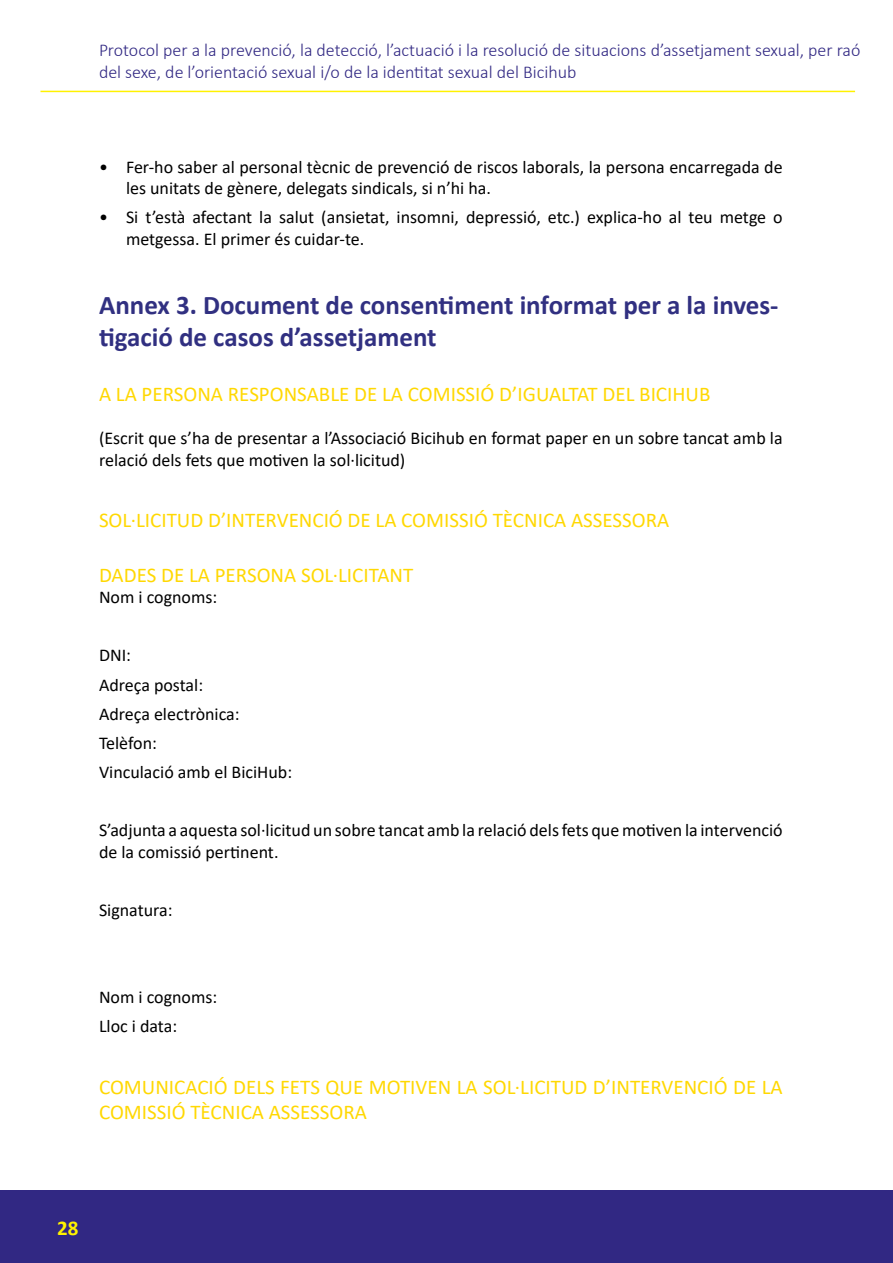
<style>
.page{position:relative;width:893px;height:1263px;background:#fff}
.page>*{position:absolute;margin:0;border:0;box-sizing:border-box;transform-origin:0 0}
.t1{font:700 27px/32.4px "Calibri";color:#313081}
.t2{font:21px/25.2px "Calibri";color:#ffd802}
.t3{font:700 21px "Calibri";color:#fff200}
.t4{font:18px/29.1px "Calibri";color:#000}
.t5{font:300 18px/21.6px "Calibri";color:#312883}
</style>
<div class="page">
<hr style="left:40px;top:91px;width:815px;height:1px;background:#fff200">
<div style="left:0;top:1191px;width:893px;height:72px;background:#312883"></div>
<p class="t5" style="left:99px;top:39px;width:763px">Protocol per a la prevenció, la detecció, l’actuació i la resolució de situacions d’assetjament sexual, per raó del sexe, de l’orientació sexual i/o de la identitat sexual del Bicihub</p>
<p class="t4" style="left:126px;top:155px;width:658px;line-height:21.6px;text-indent:-27px">• Fer-ho saber al personal tècnic de prevenció de riscos laborals, la persona encarregada de les unitats de gènere, delegats sindicals, si n’hi ha.</p>
<p class="t4" style="left:126px;top:206px;width:658px;line-height:21.6px;text-indent:-27px">• Si t’està afectant la salut (ansietat, insomni, depressió, etc.) explica-ho al teu metge o metgessa. El primer és cuidar-te.</p>
<h1 class="t1" style="left:99px;top:288px;width:681px">Annex 3. Document de consentiment informat per a la inves&shy;tigació de casos d’assetjament</h1>
<p class="t2" style="left:99px;top:381px;width:613px">A LA PERSONA RESPONSABLE DE LA COMISSIÓ D’IGUALTAT DEL BICIHUB</p>
<p class="t4" style="left:99px;top:427px;width:685px;line-height:21.6px">(Escrit que s’ha de presentar a l’Associació Bicihub en format paper en un sobre tancat amb la relació dels fets que motiven la sol·licitud)</p>
<p class="t2" style="left:99px;top:507px;width:572px">SOL·LICITUD D’INTERVENCIÓ DE LA COMISSIÓ TÈCNICA ASSESSORA</p>
<p class="t2" style="left:99px;top:561px;width:316px">DADES DE LA PERSONA SOL·LICITANT</p>
<p class="t4" style="left:99px;top:582px;width:120px">Nom i cognoms:</p>
<p class="t4" style="left:99px;top:640px;width:195px">DNI:<br>Adreça postal:<br>Adreça electrònica:<br>Telèfon:<br>Vinculació amb el BiciHub:</p>
<p class="t4" style="left:99px;top:819px;width:685px;line-height:21.6px">S’adjunta a aquesta sol·licitud un sobre tancat amb la relació dels fets que motiven la intervenció de la comissió pertinent.</p>
<p class="t4" style="left:99px;top:895px;width:75px">Signatura:</p>
<p class="t4" style="left:99px;top:982px;width:120px">Nom i cognoms:<br>Lloc i data:</p>
<p class="t2" style="left:99px;top:1074px;width:685px">COMUNICACIÓ DELS FETS QUE MOTIVEN LA SOL·LICITUD D’INTERVENCIÓ DE LA<br>COMISSIÓ TÈCNICA ASSESSORA</p>
<p class="t3" style="left:57px;top:1213px;width:23px">28</p>
</div>
